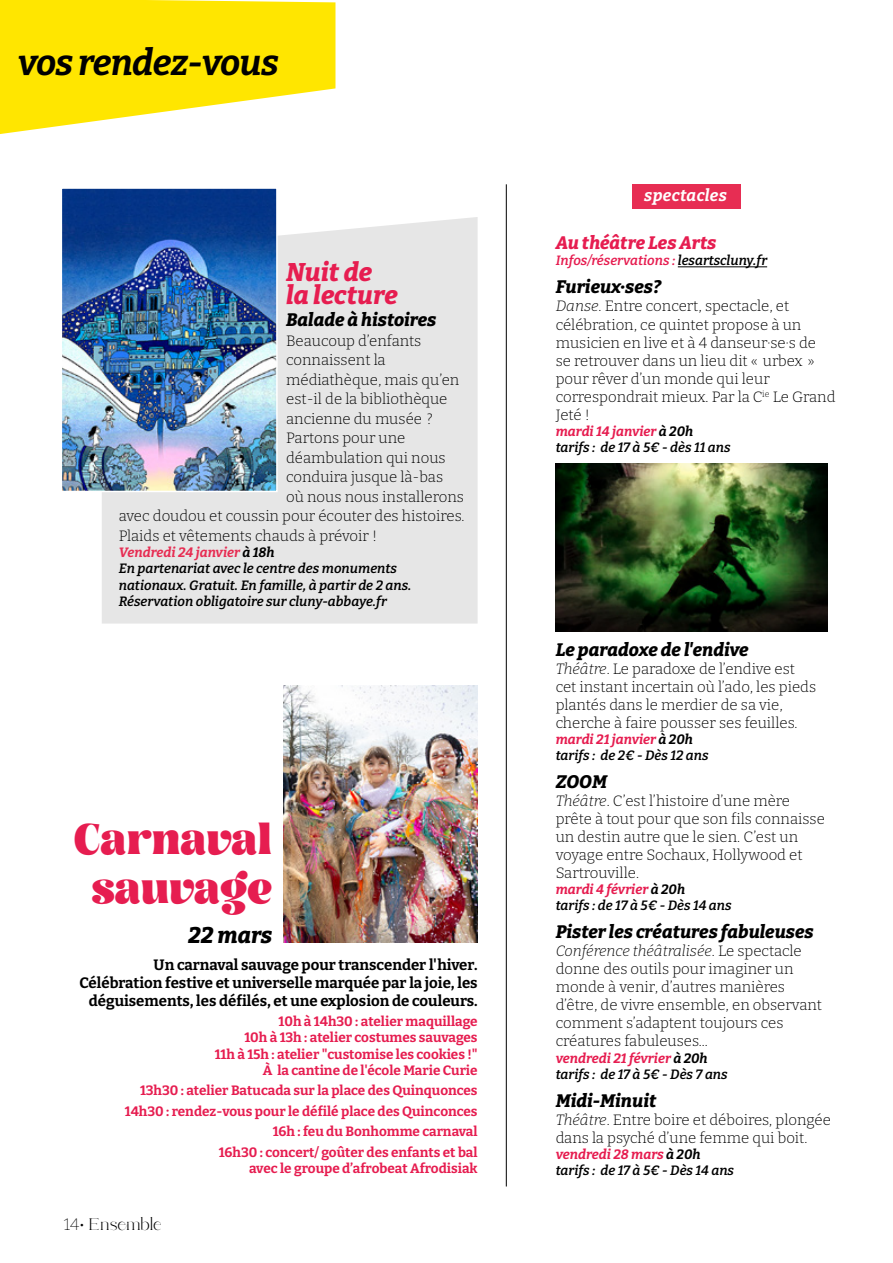
<style>
.page{position:relative;width:893px;height:1263px;background:#fff}
.page>*{position:absolute;margin:0;border:0;box-sizing:border-box;transform-origin:0 0}
.t1{font:45.15px/49.5px "Lettown Hills";color:#e61d50;text-align:center;scale:1.06 1}
.t2{font:italic 700 36px "Bitter";letter-spacing:-.02em;color:#000}
.t3{font:italic 800 25.5px/22.5px "Bitter";color:#e61d50}
.t4{font:italic 800 22.5px "Bitter";color:#000}
.t5{font:italic 800 18px "Bitter";color:#000}
.t6{font:italic 800 18px "Bitter";color:#e61d50}
.t7{font:16.5px "abigail";letter-spacing:-.01em;color:#000}
.t8{font:italic 700 16.5px "Bitter";letter-spacing:.02em;color:#fff}
.t9{font:300 15px/18px "Bitter";color:#000}
.t10{font:700 15px/18px "Bitter";color:#000;text-align:right}
.t11{font:italic 600 13.5px/16.2px "Bitter";color:#000}
.t12{font:700 13.5px/16.2px "Bitter";color:#e61d50;text-align:right}
.t13{font:italic 600 13.5px "Bitter";color:#e61d50}
.s1{font-weight:700;color:#e72d53}
.s2{font-weight:700}
.s3{font-family:"Bitter";font-weight:200}
.s4{font-family:"Georgia";font-size:18px}
.s5{color:#000}
.s6{font-style:italic}
.s7{font-weight:700;color:#e61d50}
</style>
<div class="page">
<svg style="left:0;top:0;width:335px;height:134px"></svg>
<div style="left:632px;top:185px;width:108px;height:24px;background:#e72d53"></div>
<hr style="left:506px;top:184px;width:1px;height:1002px;background:#000">
<hr style="left:678px;top:266px;width:89px;height:1px;background:#000">
<img style="left:556px;top:463px;width:272px;height:169px">
<img style="left:283px;top:686px;width:194px;height:257px">
<div style="left:102px;top:217px;width:376px;height:407px;background:#e6e6e6"></div>
<img style="left:64px;top:190px;width:211px;height:299px">
<div style="left:61px;top:187px;width:217px;height:305px;border:2px solid #fff"></div>
<h2 class="t2" style="left:18px;top:33px;width:262px">vos rendez-vous</h2>
<h3 class="t3" style="left:286px;top:259px;width:113px">Nuit de la lecture</h3>
<p class="t5" style="left:286px;top:305px;width:152px">Balade à histoires</p>
<p class="t9" style="left:286px;top:331px;width:137px">Beaucoup d’enfants</p>
<p class="t9" style="left:286px;top:351px;width:101px">connaissent la</p>
<p class="t9" style="left:286px;top:370px;width:175px">médiathèque, mais qu’en</p>
<p class="t9" style="left:286px;top:390px;width:163px">est-il de la bibliothèque</p>
<p class="t9" style="left:286px;top:409px;width:148px">ancienne du musée ?</p>
<p class="t9" style="left:286px;top:429px;width:121px">Partons pour une</p>
<p class="t9" style="left:286px;top:448px;width:161px">déambulation qui nous</p>
<p class="t9" style="left:286px;top:468px;width:159px">conduira jusque là-bas</p>
<p class="t9" style="left:286px;top:487px;width:179px">où nous nous installerons</p>
<p class="t9" style="left:119px;top:507px;width:347px">avec doudou et coussin pour écouter des histoires.</p>
<p class="t9" style="left:119px;top:526px;width:260px">Plaids et vêtements chauds à prévoir !</p>
<p class="t11" style="left:119px;top:543px;width:294px"><span class="s1">Vendredi 24 janvier</span> <span class="s2">à 18h<br></span>En partenariat avec le centre des monuments nationaux. Gratuit. En famille, à partir de 2 ans.<br>Réservation obligatoire sur cluny-abbaye.fr</p>
<h1 class="t1" style="left:74px;top:818px;width:189px">Carnaval sauvage</h1>
<h3 class="t4" style="left:188px;top:916px;width:86px">22 mars</h3>
<p class="t10" style="left:79px;top:954px;width:400px">Un carnaval sauvage pour transcender l'hiver.<br>Célébration festive et universelle marquée par la joie, les déguisements, les défilés, et une explosion de couleurs.</p>
<p class="t12" style="left:215px;top:1012px;width:264px">10h à 14h30 : atelier maquillage<br>10h à 13h : atelier costumes sauvages<br>11h à 15h : atelier "customise les cookies !" À la cantine de l'école Marie Curie</p>
<p class="t12" style="left:125px;top:1079px;width:354px;line-height:20.4px">13h30 : atelier Batucada sur la place des Quinquonces 14h30 : rendez-vous pour le défilé place des Quinconces 16h : feu du Bonhomme carnaval<br>16h30 : concert/ goûter des enfants et bal</p>
<p class="t12" style="left:249px;top:1159px;width:230px">avec le groupe d’afrobeat Afrodisiak</p>
<p class="t7" style="left:64px;top:1215px;width:100px"><span class="s3">14</span><span class="s4">⋅</span> Ensemble</p>
<p class="t8" style="left:644px;top:182px;width:84px">spectacles</p>
<p class="t6" style="left:556px;top:227px;width:162px">Au théâtre Les Arts</p>
<p class="t13" style="left:556px;top:250px;width:213px">Infos/réservations : <span class="s5">lesartscluny.fr</span></p>
<p class="t5" style="left:556px;top:272px;width:107px">Furieux·ses?</p>
<p class="t9" style="left:556px;top:297px;width:281px"><span class="s6">Danse</span>. Entre concert, spectacle, et célébration, ce quintet propose à un musicien en live et à 4 danseur·se·s de<br>se retrouver dans un lieu dit « urbex » pour rêver d’un monde qui leur correspondrait mieux. Par la C<sup>ie</sup> Le Grand<br>Jeté !</p>
<p class="t11" style="left:556px;top:422px;width:176px"><span class="s7">mardi 14 janvier</span> <span class="s2">à 20h </span>tarifs : de 17 à 5€ - dès 11 ans</p>
<p class="t5" style="left:556px;top:634px;width:194px">Le paradoxe de l'endive</p>
<p class="t9" style="left:556px;top:659px;width:262px"><span class="s6">Théâtre</span>. Le paradoxe de l’endive est cet instant incertain où l’ado, les pieds plantés dans le merdier de sa vie, cherche à faire pousser ses feuilles.</p>
<p class="t11" style="left:556px;top:730px;width:154px"><span class="s7">mardi 21 janvier</span> <span class="s2">à 20h </span>tarifs : de 2€ - Dès 12 ans</p>
<p class="t5" style="left:556px;top:766px;width:53px">ZOOM</p>
<p class="t9" style="left:556px;top:791px;width:271px"><span class="s6">Théâtre</span>. C’est l’histoire d’une mère prête à tout pour que son fils connaisse un destin autre que le sien. C’est un voyage entre Sochaux, Hollywood et<br>Sartrouville.</p>
<p class="t11" style="left:556px;top:880px;width:177px"><span class="s7">mardi 4 février</span> <span class="s2">à 20h<br></span>tarifs : de 17 à 5€ - Dès 14 ans</p>
<p class="t5" style="left:556px;top:916px;width:259px">Pister les créatures fabuleuses</p>
<p class="t9" style="left:556px;top:941px;width:268px"><span class="s6">Conférence théâtralisée</span>. Le spectacle donne des outils pour imaginer un monde à venir, d’autres manières d’être, de vivre ensemble, en observant comment s’adaptent toujours ces créatures fabuleuses...</p>
<p class="t11" style="left:556px;top:1049px;width:174px"><span class="s7">vendredi 21 février</span> <span class="s2">à 20h </span>tarifs : de 17 à 5€ - Dès 7 ans</p>
<p class="t5" style="left:556px;top:1085px;width:102px">Midi-Minuit</p>
<p class="t9" style="left:556px;top:1110px;width:277px"><span class="s6">Théâtre</span>. Entre boire et déboires, plongée dans la psyché d’une femme qui boit.</p>
<p class="t11" style="left:556px;top:1145px;width:180px"><span class="s7">vendredi 28 mars</span> <span class="s2">à 20h </span>tarifs : de 17 à 5€ - Dès 14 ans</p>
</div>
